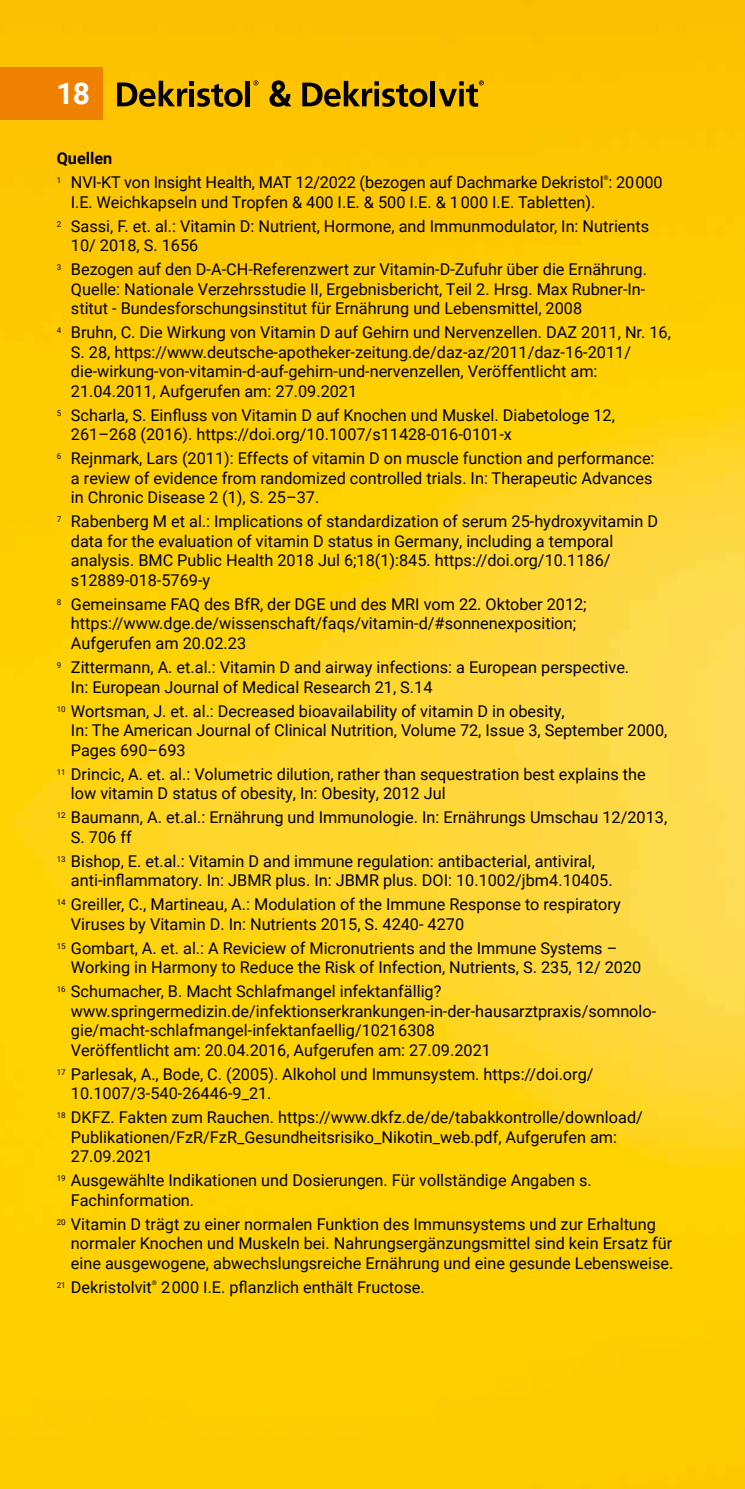
<style>
.page{position:relative;width:745px;height:1489px;background:#fff}
.page>*{position:absolute;margin:0;border:0;box-sizing:border-box;transform-origin:0 0}
.t1{font:700 30px "Roboto";color:#fff}
.t2{font:16.25px/19.5px "Roboto";color:#000}
.t3{font:6.5px "Roboto";color:#000}
.s1{font-weight:700}
</style>
<div class="page">
<img style="left:0;top:0;width:745px;height:1488px">
<svg style="left:269px;top:80px;width:22px;height:27px"></svg>
<svg style="left:302px;top:81px;width:125px;height:26px;background:#957300"></svg>
<svg style="left:438px;top:80px;width:45px;height:27px"></svg>
<div style="left:430px;top:81px;width:5px;height:25px;background:#000"></div>
<svg style="left:253px;top:80px;width:5px;height:5px"></svg>
<div style="left:245px;top:81px;width:5px;height:25px;background:#000"></div>
<svg style="left:117px;top:81px;width:125px;height:26px;background:#937100"></svg>
<div style="left:0;top:67px;width:103px;height:53px;background:#f08100"></div>
<h1 class="t1" style="left:57px;top:73px;width:35px">18</h1>
<p class="t2" style="left:57px;top:146px;width:607px;line-height:24px"><span class="s1">Quellen<br></span><sup>1</sup> NVI-KT von Insight Health, MAT 12/2022 (bezogen auf Dachmarke Dekristol : 20 000</p>
<p class="t3" style="left:603px;top:173px;width:7px">®</p>
<p class="t2" style="left:57px;top:189px;width:593px;line-height:24px;text-indent:14px">I.E. Weichkapseln und Tropfen &amp; 400 I.E. &amp; 500 I.E. &amp; 1 000 I.E. Tabletten).<br><sup>2</sup> Sassi, F. et. al.: Vitamin D: Nutrient, Hormone, and Immunmodulator, In: Nutrients</p>
<p class="t2" style="left:57px;top:233px;width:591px;line-height:24px;text-indent:14px">10/ 2018, S. 1656<br><sup>3</sup> Bezogen auf den D-A-CH-Referenzwert zur Vitamin-D-Zufuhr über die Ernährung.</p>
<p class="t2" style="left:71px;top:279px;width:575px">Quelle: Nationale Verzehrsstudie II, Ergebnisbericht, Teil 2. Hrsg. Max Rubner-In&shy;stitut - Bundesforschungsinstitut für Ernährung und Lebensmittel, 2008</p>
<p class="t2" style="left:71px;top:322px;width:601px;text-indent:-14px"><sup>4</sup> Bruhn, C. Die Wirkung von Vitamin D auf Gehirn und Nervenzellen. DAZ 2011, Nr. 16, S. 28, https://www.deutsche-apotheker-zeitung.de/daz-az/2011/daz-16-2011/ die-wirkung-von-vitamin-d-auf-gehirn-und-nervenzellen, Veröffentlicht am:<br>21.04.2011, Aufgerufen am: 27.09.2021</p>
<p class="t2" style="left:71px;top:405px;width:545px;text-indent:-14px"><sup>5</sup> Scharla, S. Einfluss von Vitamin D auf Knochen und Muskel. Diabetologe 12,<br>261–268 (2016). https://doi.org/10.1007/s11428-016-0101-x</p>
<p class="t2" style="left:71px;top:448px;width:584px;text-indent:-14px"><sup>6</sup> Rejnmark, Lars (2011): Effects of vitamin D on muscle function and performance: a review of evidence from randomized controlled trials. In: Therapeutic Advances in Chronic Disease 2 (1), S. 25–37.</p>
<p class="t2" style="left:71px;top:511px;width:588px;text-indent:-14px"><sup>7</sup> Rabenberg M et al.: Implications of standardization of serum 25-hydroxyvitamin D data for the evaluation of vitamin D status in Germany, including a temporal analysis. BMC Public Health 2018 Jul 6;18(1):845. https://doi.org/10.1186/ s12889-018-5769-y</p>
<p class="t2" style="left:71px;top:594px;width:517px;text-indent:-14px"><sup>8</sup> Gemeinsame FAQ des BfR, der DGE und des MRI vom 22. Oktober 2012; https://www.dge.de/wissenschaft/faqs/vitamin-d/#sonnenexposition;<br>Aufgerufen am 20.02.23</p>
<p class="t2" style="left:71px;top:657px;width:559px;text-indent:-14px"><sup>9</sup> Zittermann, A. et.al.: Vitamin D and airway infections: a European perspective.<br>In: European Journal of Medical Research 21, S.14</p>
<p class="t2" style="left:71px;top:700px;width:597px;text-indent:-14px"><sup>10</sup> Wortsman, J. et. al.: Decreased bioavailability of vitamin D in obesity,<br>In: The American Journal of Clinical Nutrition, Volume 72, Issue 3, September 2000,<br>Pages 690–693</p>
<p class="t2" style="left:71px;top:763px;width:576px;text-indent:-14px"><sup>11</sup> Drincic, A. et. al.: Volumetric dilution, rather than sequestration best explains the low vitamin D status of obesity, In: Obesity, 2012 Jul</p>
<p class="t2" style="left:71px;top:807px;width:597px;text-indent:-14px"><sup>12</sup> Baumann, A. et.al.: Ernährung und Immunologie. In: Ernährungs Umschau 12/2013,<br>S. 706 ff</p>
<p class="t2" style="left:71px;top:850px;width:543px;text-indent:-14px"><sup>13</sup> Bishop, E. et.al.: Vitamin D and immune regulation: antibacterial, antiviral, anti-inflammatory. In: JBMR plus. In: JBMR plus. DOI: 10.1002/jbm4.10405.</p>
<p class="t2" style="left:71px;top:894px;width:551px;text-indent:-14px"><sup>14</sup> Greiller, C., Martineau, A.: Modulation of the Immune Response to respiratory<br>Viruses by Vitamin D. In: Nutrients 2015, S. 4240- 4270</p>
<p class="t2" style="left:71px;top:937px;width:571px;text-indent:-14px"><sup>15</sup> Gombart, A. et. al.: A Reviciew of Micronutrients and the Immune Systems –<br>Working in Harmony to Reduce the Risk of Infection, Nutrients, S. 235, 12/ 2020</p>
<p class="t2" style="left:71px;top:981px;width:586px;text-indent:-14px"><sup>16</sup> Schumacher, B. Macht Schlafmangel infektanfällig? www.springermedizin.de/infektionserkrankungen-in-der-hausarztpraxis/somnolo&shy;gie/macht-schlafmangel-infektanfaellig/10216308<br>Veröffentlicht am: 20.04.2016, Aufgerufen am: 27.09.2021</p>
<p class="t2" style="left:71px;top:1063px;width:523px;text-indent:-14px"><sup>17</sup> Parlesak, A., Bode, C. (2005). Alkohol und Immunsystem. https://doi.org/<br>10.1007/3-540-26446-9_21.</p>
<p class="t2" style="left:71px;top:1107px;width:573px;text-indent:-14px"><sup>18</sup> DKFZ. Fakten zum Rauchen. https://www.dkfz.de/de/tabakkontrolle/download/<br>Publikationen/FzR/FzR_Gesundheitsrisiko_Nikotin_web.pdf, Aufgerufen am:<br>27.09.2021</p>
<p class="t2" style="left:71px;top:1170px;width:522px;text-indent:-14px"><sup>19</sup> Ausgewählte Indikationen und Dosierungen. Für vollständige Angaben s.<br>Fachinformation.</p>
<p class="t2" style="left:71px;top:1213px;width:603px;text-indent:-14px"><sup>20</sup> Vitamin D trägt zu einer normalen Funktion des Immunsystems und zur Erhaltung normaler Knochen und Muskeln bei. Nahrungsergänzungsmittel sind kein Ersatz für eine ausgewogene, abwechslungsreiche Ernährung und eine gesunde Lebensweise.</p>
<p class="t2" style="left:57px;top:1276px;width:96px"><sup>21</sup> Dekristolvit</p>
<p class="t3" style="left:152px;top:1277px;width:7px">®</p>
<p class="t2" style="left:161px;top:1276px;width:265px">2 000 I.E. pflanzlich enthält Fructose.</p>
</div>
